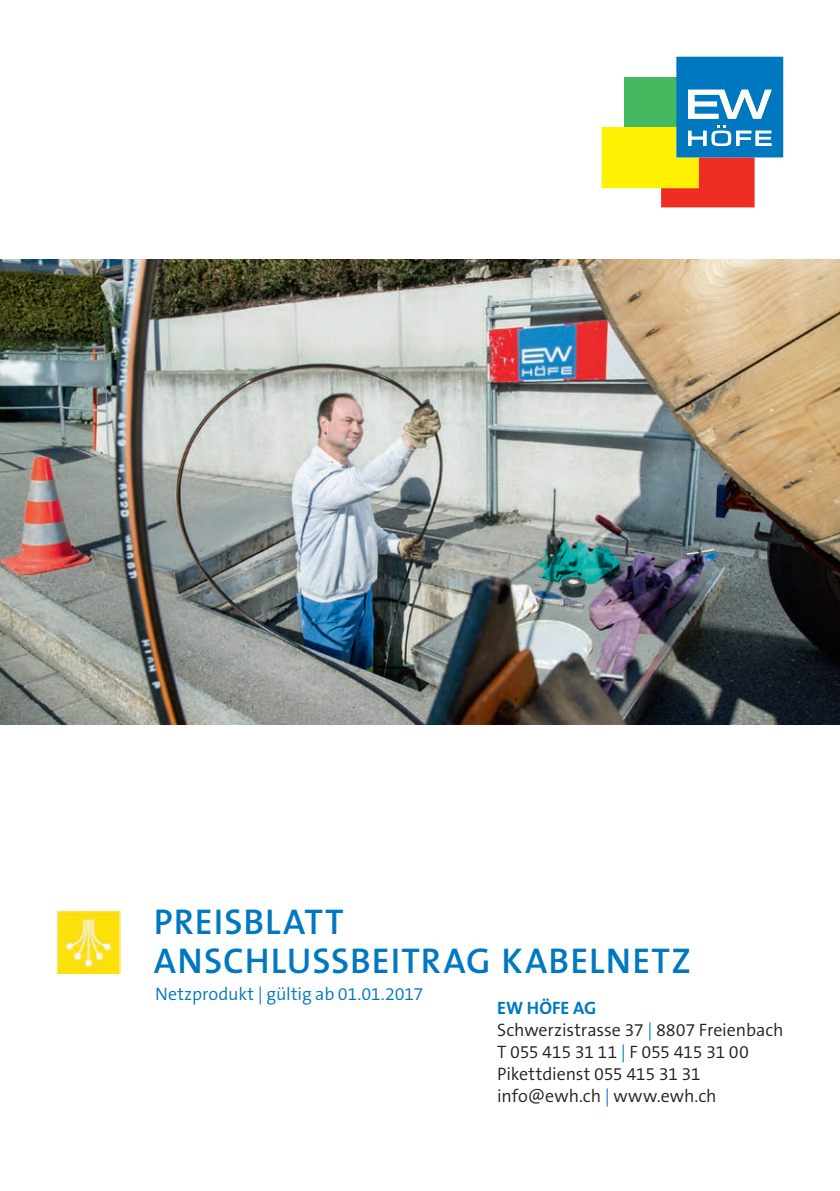
<style>
.page{position:relative;width:840px;height:1191px;background:#fff}
.page>*{position:absolute;margin:0;border:0;box-sizing:border-box;transform-origin:0 0}
.t1{font:600 36px/39px "The Sans B6";letter-spacing:.03em;color:#0078c0}
.t2{font:300 18px/22px "The Sans B4";letter-spacing:-.005em;color:#231f20}
.t3{font:300 18px "The Sans B4";letter-spacing:-.01em;color:#0078c0}
.t4{font:700 18px "The Sans";letter-spacing:.005em;color:#0078c0}
.s1{color:#0078c0}
</style>
<div class="page">
<img style="left:0;top:260px;width:839px;height:465px">
<img style="left:57px;top:910px;width:63px;height:63px">
<svg style="left:601px;top:57px;width:181px;height:150px"></svg>
<h1 class="t1" style="left:154px;top:904px;width:538px">PREISBLATT<br>ANSCHLUSSBEITRAG KABELNETZ</h1>
<p class="t4" style="left:497px;top:993px;width:100px">EW HÖFE AG</p>
<p class="t2" style="left:497px;top:1020px;width:288px">Schwerzistrasse 37 <span class="s1">|</span> 8807 Freienbach<br>T 055 415 31 11 <span class="s1">|</span> F 055 415 31 00<br>Pikettdienst 055 415 31 31 info@ewh.ch <span class="s1">|</span> www.ewh.ch</p>
<p class="t3" style="left:155px;top:985px;width:269px">Netzprodukt | gültig ab 01.01.2017</p>
</div>
